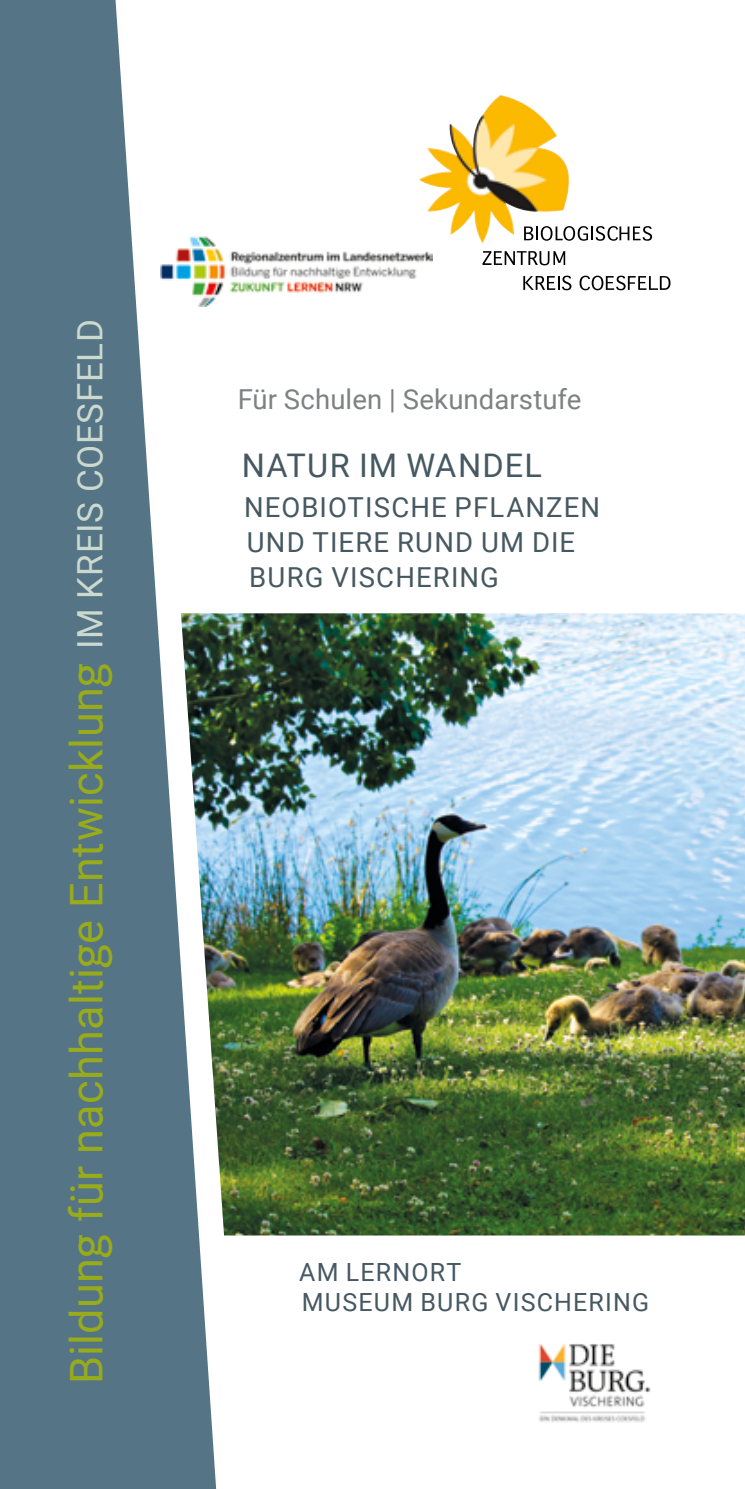
<style>
.page{position:relative;width:745px;height:1489px;background:#fff}
.page>*{position:absolute;margin:0;border:0;box-sizing:border-box;transform-origin:0 0}
.t1{font:45px "Roboto";letter-spacing:.01em;color:#97ab1b}
.t2{font:32.5px "Roboto";letter-spacing:.035em;color:#465861}
.t3{font:27.5px/35px "Roboto";letter-spacing:.04em;color:#465861}
.t4{font:27.5px "Roboto";letter-spacing:.005em;color:#7e8183}
.t5{font:25px/30px "Roboto";letter-spacing:.05em;color:#465861}
.s1{font-size:35px;color:#cbd9ce}
</style>
<div class="page">
<img style="left:216px;top:613px;width:528px;height:622px">
<svg style="left:0;top:0;width:216px;height:1488px;fill:#557485"></svg>
<div style="left:156px;top:230px;width:294px;height:85px;background:#fff"></div>
<img style="left:160px;top:236px;width:272px;height:71px">
<img style="left:467px;top:96px;width:32px;height:51px">
<svg style="left:524px;top:226px;width:127px;height:15px"></svg>
<svg style="left:482px;top:251px;width:83px;height:14px"></svg>
<svg style="left:523px;top:276px;width:48px;height:14px"></svg>
<svg style="left:579px;top:276px;width:91px;height:14px"></svg>
<img style="left:538px;top:1344px;width:113px;height:79px">
<h1 class="t1" style="left:55px;top:1384px;width:1066px;rotate:-90deg">Bildung für nachhaltige Entwicklung <span class="s1">IM KREIS COESFELD</span></h1>
<p class="t4" style="left:237px;top:380px;width:345px">Für Schulen | Sekundarstufe</p>
<p class="t2" style="left:242px;top:443px;width:301px">NATUR IM WANDEL</p>
<p class="t3" style="left:244px;top:489px;width:357px">NEOBIOTISCHE PFLANZEN<br>UND TIERE RUND UM DIE<br>BURG VISCHERING</p>
<p class="t5" style="left:299px;top:1256px;width:351px">AM LERNORT<br>MUSEUM BURG VISCHERING</p>
</div>
